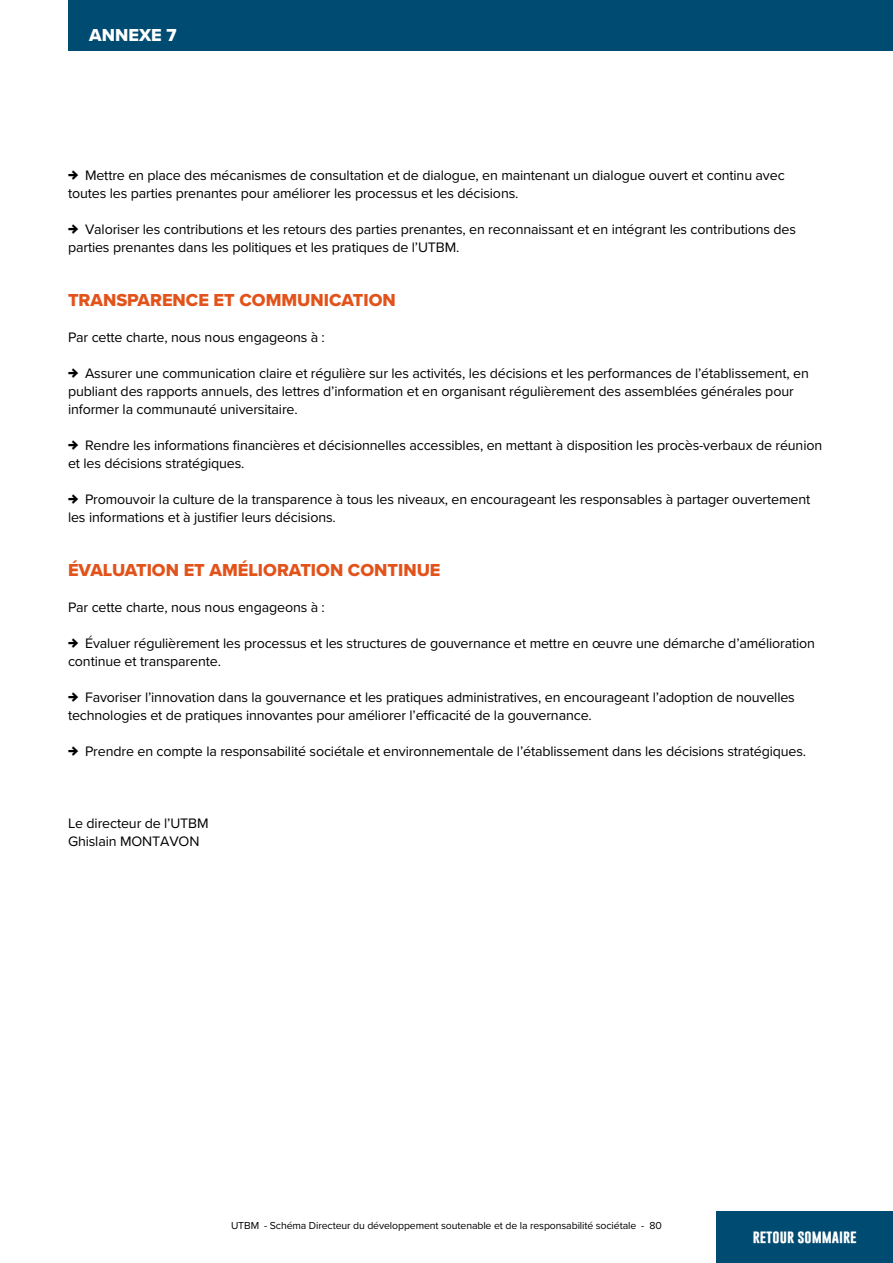
<style>
.page{position:relative;width:893px;height:1263px;background:#fff}
.page>*{position:absolute;margin:0;border:0;box-sizing:border-box;transform-origin:0 0}
.t1{font:18px "Proxima Nova Extrabld";color:#e2531b}
.t2{font:18px "Proxima Nova Extrabld";color:#fff}
.t3{font:14.25px/18px "Proxima Nova";letter-spacing:-.01em;color:#000}
.t4{font:700 13.5px "Gobold";color:#fff}
.t5{font:10.5px "Proxima Nova";letter-spacing:-.01em;color:#000}
</style>
<div class="page">
<div style="left:68px;top:0;width:825px;height:51px;background:#004b72"></div>
<div style="left:716px;top:1212px;width:177px;height:51px;background:#004b72"></div>
<p class="t2" style="left:89px;top:21px;width:89px">ANNEXE 7</p>
<p class="t3" style="left:68px;top:166px;width:718px;text-indent:17px">Mettre en place des mécanismes de consultation et de dialogue, en maintenant un dialogue ouvert et continu avec toutes les parties prenantes pour améliorer les processus et les décisions.</p>
<p class="t3" style="left:68px;top:220px;width:730px;text-indent:17px">Valoriser les contributions et les retours des parties prenantes, en reconnaissant et en intégrant les contributions des parties prenantes dans les politiques et les pratiques de l’UTBM.</p>
<h4 class="t1" style="left:68px;top:287px;width:329px">TRANSPARENCE ET COMMUNICATION</h4>
<p class="t3" style="left:68px;top:328px;width:258px">Par cette charte, nous nous engageons à :</p>
<p class="t3" style="left:68px;top:364px;width:742px;text-indent:17px">Assurer une communication claire et régulière sur les activités, les décisions et les performances de l’établissement, en publiant des rapports annuels, des lettres d’information et en organisant régulièrement des assemblées générales pour informer la communauté universitaire.</p>
<p class="t3" style="left:68px;top:436px;width:756px;text-indent:17px">Rendre les informations fnancières et décisionnelles accessibles, en mettant à disposition les procès-verbaux de réunion et les décisions stratégiques.</p>
<p class="t3" style="left:68px;top:490px;width:744px;text-indent:17px">Promouvoir la culture de la transparence à tous les niveaux, en encourageant les responsables à partager ouvertement les informations et à justifer leurs décisions.</p>
<h4 class="t1" style="left:68px;top:557px;width:374px">ÉVALUATION ET AMÉLIORATION CONTINUE</h4>
<p class="t3" style="left:68px;top:598px;width:258px">Par cette charte, nous nous engageons à :</p>
<p class="t3" style="left:68px;top:634px;width:749px;text-indent:17px">Évaluer régulièrement les processus et les structures de gouvernance et mettre en œuvre une démarche d’amélioration continue et transparente.</p>
<p class="t3" style="left:68px;top:688px;width:728px;text-indent:17px">Favoriser l’innovation dans la gouvernance et les pratiques administratives, en encourageant l’adoption de nouvelles technologies et de pratiques innovantes pour améliorer l’efcacité de la gouvernance.</p>
<p class="t3" style="left:85px;top:742px;width:723px">Prendre en compte la responsabilité sociétale et environnementale de l’établissement dans les décisions stratégiques.</p>
<p class="t3" style="left:68px;top:814px;width:142px">Le directeur de l’UTBM<br>Ghislain MONTAVON</p>
<p class="t5" style="left:231px;top:1217px;width:432px">UTBM - Schéma Directeur du développement soutenable et de la responsabilité sociétale - 80</p>
<p class="t4" style="left:753px;top:1228px;width:105px">RETOUR SOMMAIRE</p>
</div>
